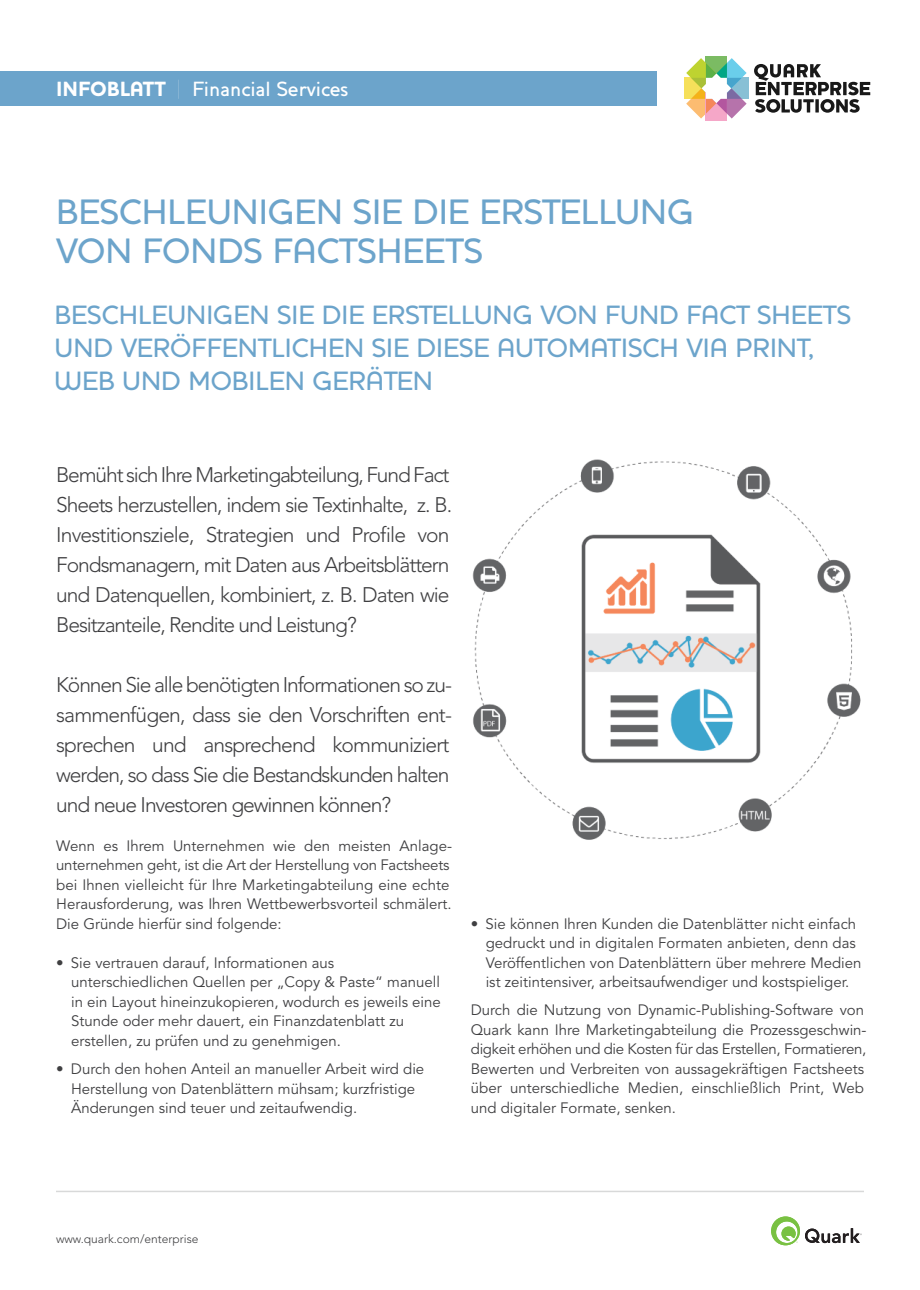
<style>
.page{position:relative;width:920px;height:1290px;background:#fff}
.page>*{position:absolute;margin:0;border:0;box-sizing:border-box;transform-origin:0 0}
.t1{font:500 36px/39px "Houschka";color:#6ca4cb}
.t2{font:500 27px/33px "Houschka";color:#6ca4cb}
.t3{font:300 21px/30px "Avenir";letter-spacing:-.05em;color:#3f3f41}
.t4{font:500 21px "Houschka";color:#fff}
.t5{font:15px/19.5px "Avenir";color:#3f3f41}
.t6{font:300 12px "Avenir";color:#3f3f41}
.s1{font-weight:900}
.s2{font-weight:100}
</style>
<div class="page">
<div style="left:0;top:71px;width:657px;height:34px;background:#6ca4cb"></div>
<div style="left:684px;top:78px;width:33px;height:21px;background:#f6e05a"></div>
<div style="left:716px;top:78px;width:33px;height:21px;background:#88c0d5"></div>
<div style="left:706px;top:56px;width:21px;height:32px;background:#7bbb63"></div>
<div style="left:706px;top:88px;width:21px;height:32px;background:#f5a7c8"></div>
<svg style="left:686px;top:58px;width:61px;height:61px"></svg>
<svg style="left:754px;top:64px;width:116px;height:49px"></svg>
<svg style="left:771px;top:1216px;width:91px;height:29px"></svg>
<hr style="left:56px;top:1191px;width:808px;height:1px;background:#d8d9d9">
<img style="left:472px;top:459px;width:389px;height:381px">
<h3 class="t4" style="left:56px;top:77px;width:294px"><span class="s1">INFOBLATT</span> <span class="s2">|</span> Financial Services</h3>
<h1 class="t1" style="left:56px;top:192px;width:639px">BESCHLEUNIGEN SIE DIE ERSTELLUNG<br>VON FONDS FACTSHEETS</h1>
<h2 class="t2" style="left:55px;top:298px;width:798px">BESCHLEUNIGEN SIE DIE ERSTELLUNG VON FUND FACT SHEETS<br>UND VERÖFFENTLICHEN SIE DIESE AUTOMATISCH VIA PRINT,<br>WEB UND MOBILEN GERÄTEN</h2>
<p class="t3" style="left:56px;top:460px;width:398px">Bemüht sich Ihre Marketingabteilung, Fund Fact Sheets herzustellen, indem sie Textinhalte, z. B.<br>Investitionsziele, Strategien und Profile von Fondsmanagern, mit Daten aus Arbeitsblättern und Datenquellen, kombiniert, z. B. Daten wie Besitzanteile, Rendite und Leistung?</p>
<h3 class="t3" style="left:56px;top:670px;width:397px;text-align:justify">Können Sie alle benötigten Informationen so zu&shy;sammenfügen, dass sie den Vorschriften ent&shy;sprechen und ansprechend kommuniziert werden, so dass Sie die Bestandskunden halten und neue Investoren gewinnen können?</h3>
<p class="t5" style="left:56px;top:836px;width:397px">Wenn es Ihrem Unternehmen wie den meisten Anlage&shy;unternehmen geht, ist die Art der Herstellung von Factsheets bei Ihnen vielleicht für Ihre Marketingabteilung eine echte Herausforderung, was Ihren Wettbewerbsvorteil schmälert.<br>Die Gründe hierfür sind folgende:</p>
<p class="t5" style="left:71px;top:953px;width:371px;text-indent:-15px">• Sie vertrauen darauf, Informationen aus unterschiedlichen Quellen per „Copy &amp; Paste“ manuell in ein Layout hineinzukopieren, wodurch es jeweils eine Stunde oder mehr dauert, ein Finanzdatenblatt zu erstellen, zu prüfen und zu genehmigen.</p>
<p class="t5" style="left:71px;top:1059px;width:355px;text-indent:-15px">• Durch den hohen Anteil an manueller Arbeit wird die<br>Herstellung von Datenblättern mühsam; kurzfristige<br>Änderungen sind teuer und zeitaufwendig.</p>
<p class="t5" style="left:486px;top:914px;width:377px;text-indent:-15px">• Sie können Ihren Kunden die Datenblätter nicht einfach gedruckt und in digitalen Formaten anbieten, denn das Veröffentlichen von Datenblättern über mehrere Medien ist zeitintensiver, arbeitsaufwendiger und kostspieliger.</p>
<p class="t5" style="left:471px;top:1000px;width:397px">Durch die Nutzung von Dynamic-Publishing-Software von Quark kann Ihre Marketingabteilung die Prozessgeschwin&shy;digkeit erhöhen und die Kosten für das Erstellen, Formatieren, Bewerten und Verbreiten von aussagekräftigen Factsheets über unterschiedliche Medien, einschließlich Print, Web und digitaler Formate, senken.</p>
<p class="t6" style="left:56px;top:1232px;width:144px">www.quark.com/enterprise</p>
</div>
